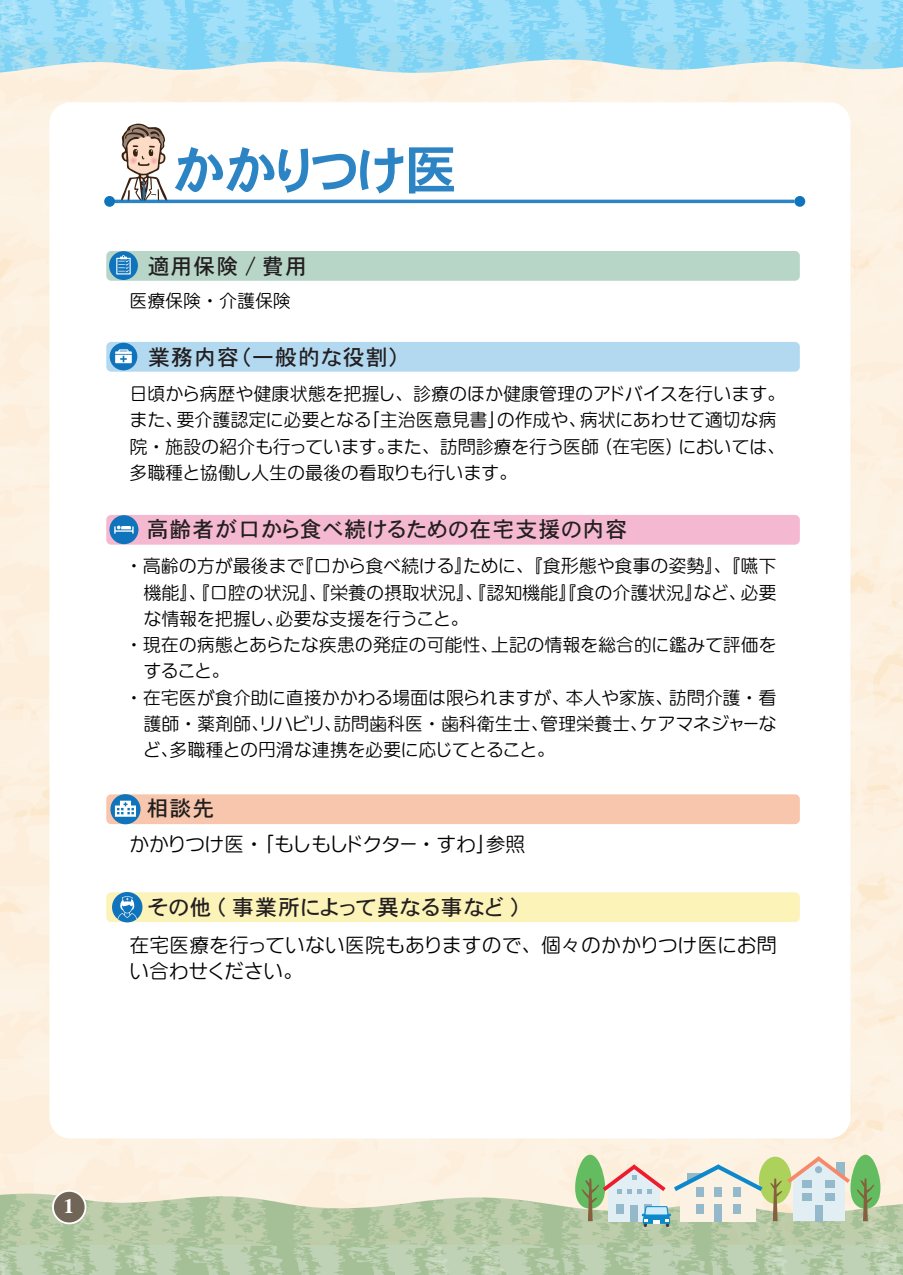
<style>
.page{position:relative;width:903px;height:1275px;background:#fff}
.page>*{position:absolute;margin:0;border:0;box-sizing:border-box;transform-origin:0 0}
.t1{font:52.5px "DFHS Gothic W7 WING RKSJ H";color:#1074bc}
.t2{font:21.88px "DFHS Gothic W5 WING RKSJ H";letter-spacing:.05em;color:#231f20}
.t3{font:19.25px/26.2px "DFUD Maru Gothic W4 WING RKSJ H";letter-spacing:.04em;color:#000}
.t4{font:19.25px "DF Lei Ga So W9 WING RKSJ H";color:#fff}
.t5{font:17.5px/26.2px "DFUD Maru Gothic W4 WING RKSJ H";letter-spacing:.025em;color:#000;text-align:justify}
</style>
<div class="page">
<div style="left:0;top:74px;width:903px;height:1120px;background:#fdf1e2"></div>
<svg style="left:0;top:0;width:903px;height:74px;background:#9edcf3"></svg>
<div style="left:50px;top:102px;width:800px;height:1036px;background:#fff;border-radius:21px"></div>
<svg style="left:0;top:1194px;width:903px;height:81px;background:#b9cba9"></svg>
<div style="left:106px;top:251px;width:694px;height:30px;background:#b8d6c8;border-radius:5px"></div>
<div style="left:106px;top:342px;width:694px;height:30px;background:#b3d9f0;border-radius:5px"></div>
<div style="left:106px;top:892px;width:694px;height:30px;background:#fcf3b9;border-radius:5px"></div>
<div style="left:106px;top:515px;width:694px;height:30px;background:#f4b9d0;border-radius:5px"></div>
<div style="left:106px;top:794px;width:694px;height:30px;background:#f7c6ac;border-radius:5px"></div>
<div style="left:53px;top:1191px;width:33px;height:32px;background:#716557;border-radius:50%"></div>
<div style="left:52px;top:1190px;width:34px;height:34px;border:2px solid #fff;border-radius:50%"></div>
<div style="left:104px;top:196px;width:11px;height:11px;background:#1074bc;border-radius:50%"></div>
<div style="left:794px;top:196px;width:11px;height:11px;background:#1074bc;border-radius:50%"></div>
<div style="left:110px;top:343px;width:27px;height:27px;background:#1074bc;border-radius:50%"></div>
<svg style="left:115px;top:349px;width:17px;height:14px"></svg>
<div style="left:110px;top:794px;width:31px;height:30px;background:#1074bc;border-radius:50%"></div>
<svg style="left:115px;top:801px;width:21px;height:16px"></svg>
<div style="left:109px;top:251px;width:29px;height:29px;background:#1074bc;border-radius:50%"></div>
<svg style="left:116px;top:255px;width:15px;height:19px"></svg>
<div style="left:109px;top:515px;width:29px;height:29px;background:#1074bc;border-radius:50%"></div>
<svg style="left:114px;top:526px;width:20px;height:8px"></svg>
<div style="left:112px;top:892px;width:30px;height:30px;background:#1074bc;border-radius:50%"></div>
<svg style="left:118px;top:896px;width:19px;height:23px"></svg>
<div style="left:759px;top:1157px;width:32px;height:47px;background:#add25c;border-radius:50%"></div>
<svg style="left:770px;top:1155px;width:110px;height:66px;background:#c3d3b0"></svg>
<div style="left:815px;top:1205px;width:7px;height:16px;background:#94b9ca"></div>
<div style="left:802px;top:1181px;width:9px;height:7px;background:#94b9ca"></div>
<div style="left:826px;top:1181px;width:9px;height:7px;background:#94b9ca"></div>
<div style="left:802px;top:1194px;width:9px;height:7px;background:#94b9ca"></div>
<div style="left:826px;top:1194px;width:9px;height:7px;background:#94b9ca"></div>
<div style="left:815px;top:1166px;width:7px;height:7px;background:#94b9ca;border-radius:50%"></div>
<svg style="left:575px;top:1155px;width:187px;height:72px;background:#cdd7c8"></svg>
<svg style="left:119px;top:123px;width:49px;height:77px"></svg>
<hr style="left:110px;top:200px;width:684px;height:3px;background:#1074bc">
<h1 class="t1" style="left:173px;top:144px;width:285px">かかりつけ医</h1>
<p class="t2" style="left:148px;top:255px;width:161px">適用保険 / 費用</p>
<p class="t5" style="left:130px;top:287px;width:163px">医療保険・介護保険</p>
<p class="t2" style="left:148px;top:346px;width:253px">業務内容（一般的な役割）</p>
<p class="t5" style="left:130px;top:380px;width:648px">日頃から病歴や健康状態を把握し、診療のほか健康管理のアドバイスを行います。また、要介護認定に必要となる「主治医意見書」の作成や、病状にあわせて適切な病院・施設の紹介も行っています。また、訪問診療を行う医師（在宅医）においては、多職種と協働し人生の最後の看取りも行います。</p>
<p class="t2" style="left:147px;top:519px;width:482px">高齢者が口から食べ続けるための在宅支援の内容</p>
<p class="t5" style="left:130px;top:553px;width:648px">・高齢の方が最後まで『口から食べ続ける』ために、『食形態や食事の姿勢』、『嚥下</p>
<p class="t5" style="left:144px;top:579px;width:634px">機能』、『口腔の状況』、『栄養の摂取状況』、『認知機能』『食の介護状況』など、必要</p>
<p class="t5" style="left:144px;top:605px;width:317px">な情報を把握し、必要な支援を行うこと。</p>
<p class="t5" style="left:130px;top:631px;width:648px">・現在の病態とあらたな疾患の発症の可能性、上記の情報を総合的に鑑みて評価を</p>
<p class="t5" style="left:144px;top:658px;width:78px">すること。</p>
<p class="t5" style="left:130px;top:684px;width:648px">・在宅医が食介助に直接かかわる場面は限られますが、本人や家族、訪問介護・看</p>
<p class="t5" style="left:144px;top:710px;width:634px">護師・薬剤師、リハビリ、訪問歯科医・歯科衛生士、管理栄養士、ケアマネジャーな</p>
<p class="t5" style="left:144px;top:736px;width:403px">ど、多職種との円滑な連携を必要に応じてとること。</p>
<p class="t2" style="left:147px;top:798px;width:69px">相談先</p>
<p class="t3" style="left:130px;top:830px;width:397px">かかりつけ医・「もしもしドクター・すわ」参照</p>
<p class="t2" style="left:148px;top:896px;width:383px">その他 ( 事業所によって異なる事など )　</p>
<p class="t3" style="left:130px;top:932px;width:648px">在宅医療を行っていない医院もありますので、個々のかかりつけ医にお問い合わせください。</p>
<p class="t4" style="left:63px;top:1197px;width:12px">1</p>
</div>
